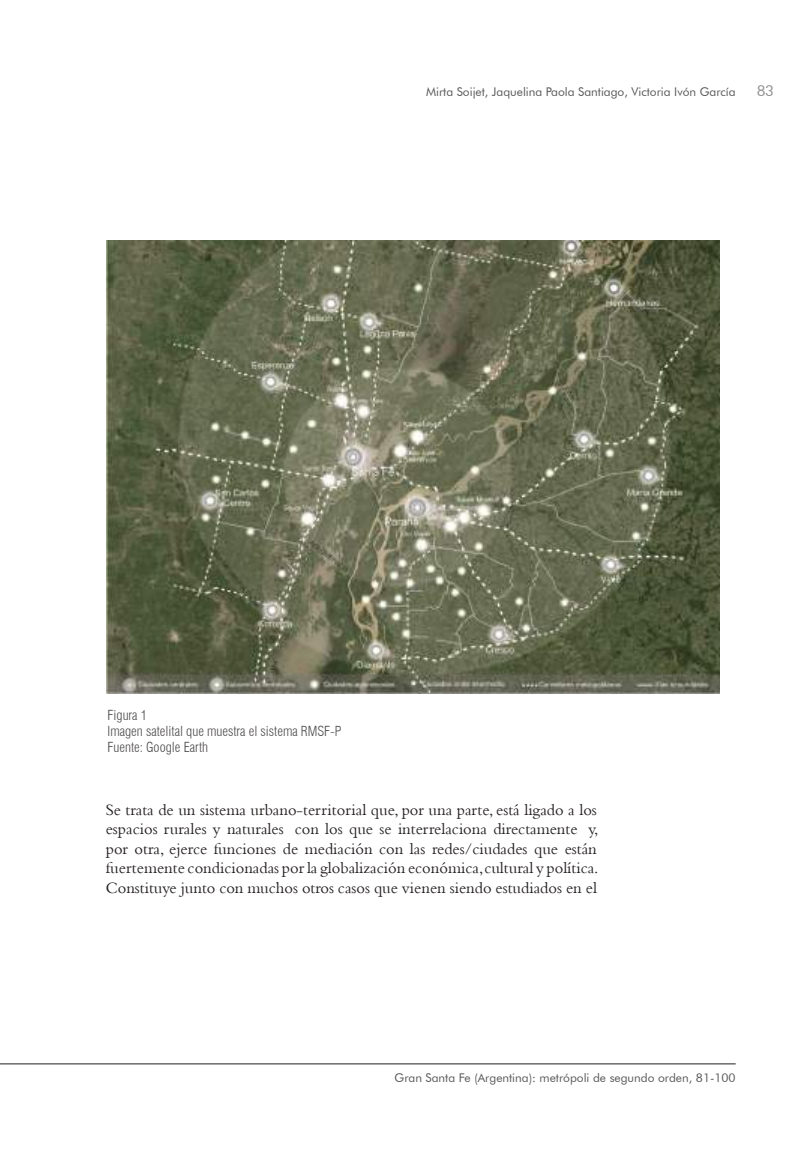
<style>
.page{position:relative;width:808px;height:1149px;background:#fff}
.page>*{position:absolute;margin:0;border:0;box-sizing:border-box;transform-origin:0 0}
.t1{font:16.5px/19.5px "Bembo";color:#241f1f;text-align:justify}
.t2{font:15px "Futura BT";color:#241f1f}
.t3{font:300 condensed 13.5px/15.9px "Swiss 721 BT";color:#4e4b4c}
.t4{font:12px "Futura BT";color:#5a5758}
</style>
<div class="page">
<hr style="left:0;top:1063px;width:736px;height:1px;background:#241f1f">
<img style="left:106px;top:241px;width:613px;height:452px">
<p class="t4" style="left:426px;top:84px;width:311px">Mirta Soijet, Jaquelina Paola Santiago, Victoria Ivón García</p>
<p class="t2" style="left:756px;top:81px;width:19px">83</p>
<p class="t3" style="left:108px;top:707px;width:235px">Figura 1<br>Imagen satelital que muestra el sistema RMSF-P<br>Fuente: Google Earth</p>
<p class="t1" style="left:106px;top:799px;width:494px">Se trata de un sistema urbano-territorial que, por una parte, está ligado a los espacios rurales y naturales ―con los que se interrelaciona directamente― y, por otra, ejerce funciones de mediación con las redes/ciudades que están fuertemente condicionadas por la globalización económica, cultural y política.<br>Constituye junto con muchos otros casos que vienen siendo estudiados en el</p>
<p class="t4" style="left:395px;top:1070px;width:343px">Gran Santa Fe (Argentina): metrópoli de segundo orden, 81-100</p>
</div>
